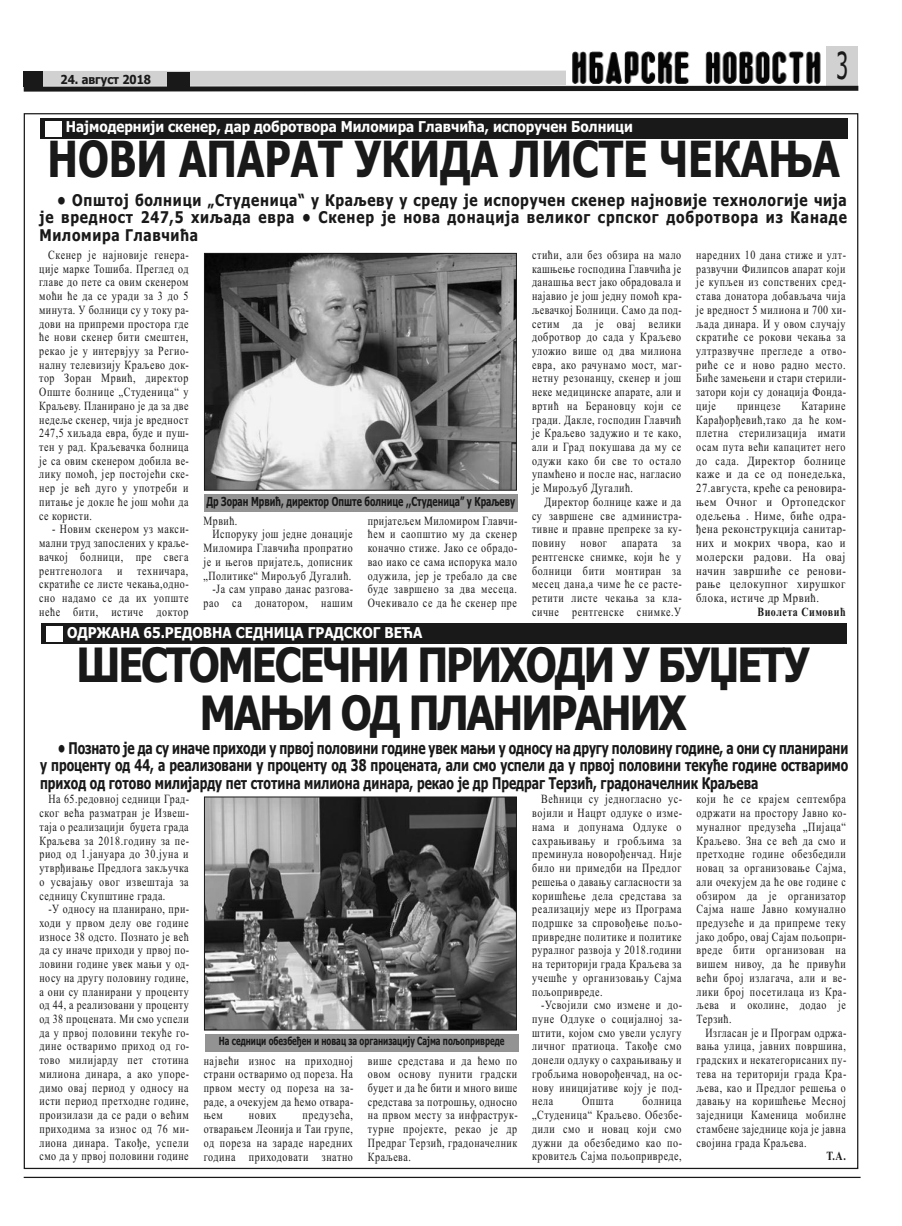
<style>
.page{position:relative;width:902px;height:1226px;background:#fff}
.page>*{position:absolute;margin:0;border:0;box-sizing:border-box;transform-origin:0 0}
.t1{font:700 49.88px "Tahoma";color:#191919;scale:.8 1}
.t2{font:700 47.38px/47.4px "Tahoma";letter-spacing:-.05em;color:#191919;text-align:center;scale:.85 1}
.t3{font:37.38px "Tahoma";color:#191919;scale:.57 1}
.t4{font:700 16.25px/17.5px "Tahoma";letter-spacing:.025em;color:#191919;text-align:justify;scale:.75 1}
.t5{font:700 16.25px/17.5px "Tahoma";letter-spacing:.025em;color:#191919;text-align:justify;scale:.85 1}
.t6{font:700 15px "Tahoma";color:#fff;scale:.9 1}
.t7{font:12.5px/13.8px "Times New Roman";letter-spacing:.055em;color:#191919;text-align:justify;scale:.8 1}
.t8{font:700 12.5px "Tahoma";color:#191919;scale:.7 1}
.t9{font:700 12.5px "Times New Roman";letter-spacing:.05em;color:#191919;scale:.8 1}
.t10{font:700 12.5px "Tahoma";color:#191919;scale:.9 1}
.t11{font:700 11.25px "Tahoma";color:#191919;scale:.7 1}
</style>
<div class="page">
<div style="left:826px;top:46px;width:32px;height:43px;background:#d1d1d1"></div>
<svg style="left:23px;top:70px;width:836px;height:22px;background:#9e9e9e"></svg>
<div style="left:566px;top:48px;width:260px;height:37px;background:#fff"></div>
<img style="left:572px;top:51px;width:249px;height:33px">
<div style="left:24px;top:72px;width:19px;height:15px;background:#191919"></div>
<div style="left:167px;top:73px;width:22px;height:15px;background:#191919"></div>
<hr style="left:24px;top:1177px;width:836px;height:1px;background:#191919">
<div style="left:40px;top:118px;width:807px;height:21px;background:#191919"></div>
<div style="left:46px;top:121px;width:16px;height:15px;background:#fff"></div>
<img style="left:206px;top:255px;width:309px;height:234px">
<div style="left:204px;top:253px;width:313px;height:238px;border:1px solid #191919"></div>
<div style="left:204px;top:494px;width:313px;height:18px;background:#939393"></div>
<div style="left:41px;top:624px;width:805px;height:20px;background:#191919"></div>
<div style="left:47px;top:626px;width:16px;height:16px;background:#fff"></div>
<img style="left:206px;top:799px;width:309px;height:229px">
<div style="left:204px;top:797px;width:313px;height:233px;border:1px solid #191919"></div>
<div style="left:205px;top:1034px;width:313px;height:18px;background:#939393"></div>
<p class="t10" style="left:61px;top:72px;width:102px">24. август 2018</p>
<p class="t6" style="left:66px;top:118px;width:631px">Најмодернији скенер, дар добротвора Миломира Главчића, испоручен Болници</p>
<h3 class="t3" style="left:836px;top:44px;width:22px">3</h3>
<h1 class="t1" style="left:48px;top:131px;width:992px">НОВИ АПАРАТ УКИДА ЛИСТЕ ЧЕКАЊА</h1>
<h3 class="t5" style="left:40px;top:191px;width:951px;text-indent:18px">• Општој болници „Студеница“ у Краљеву у среду је испоручен скенер најновије технологије чија је вредност 247,5 хиљада евра • Скенер је нова донација великог српског добротвора из Канаде Миломира Главчића</h3>
<p class="t7" style="left:39px;top:248px;width:189px;text-indent:9px">Скенер је најновије генера&shy;ције марке Тошиба. Преглед од главе до пете са овим скенером моћи ће да се уради за 3 до 5 минута. У болници су у току ра&shy;дови на припреми простора где ће нови скенер бити смештен, рекао је у интервјуу за Регио&shy;налну телевизију Краљево док&shy;тор Зоран Мрвић, директор Опште болнице „Студеница“ у Краљеву. Планирано је да за две недеље скенер, чија је вредност 247,5 хиљада евра, буде и пуш&shy;тен у рад. Краљевачка болница је са овим скенером добила ве&shy;лику помоћ, јер постојећи ске&shy;нер је већ дуго у употреби и питање је докле ће још моћи да се користи.</p>
<p class="t7" style="left:39px;top:522px;width:189px;text-indent:13px">- Новим скенером уз макси&shy;мални труд запослених у краље&shy;вачкој болници, пре свега рентгенолога и техничара, скратиће се листе чекања,одно&shy;сно надамо се да их уопште неће бити, истиче доктор</p>
<p class="t8" style="left:206px;top:495px;width:442px">Др Зоран Мрвић, директор Опште болнице ,,Студеница” у Краљеву</p>
<p class="t7" style="left:203px;top:513px;width:44px">Мрвић.</p>
<p class="t7" style="left:212px;top:527px;width:177px">Испоруку још једне донације</p>
<p class="t7" style="left:203px;top:541px;width:188px">Миломира Главчића пропратио</p>
<p class="t7" style="left:203px;top:555px;width:188px">је и његов пријатељ, дописник</p>
<p class="t7" style="left:203px;top:568px;width:186px">„Политике“ Мирољуб Дугалић.</p>
<p class="t7" style="left:212px;top:582px;width:177px">-Ја сам управо данас разгова-</p>
<p class="t7" style="left:203px;top:596px;width:188px">рао са донатором, нашим</p>
<p class="t7" style="left:368px;top:513px;width:189px">пријатељем Миломиром Главчи&shy;ћем и саопштио му да скенер коначно стиже. Јако се обрадо&shy;вао иако се сама испорука мало одужила, јер је требало да све буде завршено за два месеца.<br>Очекивало се да ће скенер пре</p>
<p class="t7" style="left:532px;top:248px;width:189px">стићи, али без обзира на мало кашњење господина Главчића је данашња вест јако обрадовала и најавио је још једну помоћ кра&shy;љевачкој Болници. Само да под&shy;сетим да је овај велики добротвор до сада у Краљево уложио више од два милиона евра, ако рачунамо мост, маг&shy;нетну резонанцу, скенер и још неке медицинске апарате, али и вртић на Берановцу који се гради. Дакле, господин Главчић је Краљево задужио и те како, али и Град покушава да му се одужи како би све то остало упамћено и после нас, нагласио је Мирољуб Дугалић.</p>
<p class="t7" style="left:532px;top:495px;width:189px;text-indent:13px">Директор болнице каже и да су завршене све администра&shy;тивне и правне препреке за ку&shy;повину новог апарата за рентгенске снимке, који ће у болници бити монтиран за месец дана,а чиме ће се расте&shy;ретити листе чекања за кла&shy;сичне рентгенске снимке.У</p>
<p class="t7" style="left:696px;top:248px;width:189px">наредних 10 дана стиже и улт&shy;развучни Филипсов апарат који је купљен из сопствених сред&shy;става донатора добављача чија је вредност 5 милиона и 700 хи&shy;љада динара. И у овом случају скратиће се рокови чекања за ултразвучне прегледе а отво&shy;риће се и ново радно место.<br>Биће замењени и стари стерили&shy;затори који су донација Фонда&shy;ције</p>
<p class="t7" style="left:696px;top:399px;width:189px;text-indent:105px">Катарине Карађорђевић,тако да ће ком&shy;плетна стерилизација имати осам пута већи капацитет него до сада. Директор болнице каже и да се од понедељка, 27.августа, креће са реновира&shy;њем Очног и Ортопедског одељења . Ниме, биће одра&shy;ђена реконструкција санитар&shy;них и мокрих чвора, као и молерски радови. На овај начин завршиће се ренови&shy;рање целокупног хирушког блока, истиче др Мрвић.</p>
<p class="t9" style="left:757px;top:604px;width:112px">Виолета Симовић</p>
<p class="t7" style="left:737px;top:399px;width:56px">принцезе</p>
<p class="t6" style="left:67px;top:624px;width:396px">ОДРЖАНА 65.РЕДОВНА СЕДНИЦА ГРАДСКОГ ВЕЋА</p>
<h2 class="t2" style="left:76px;top:642px;width:864px">ШЕСТОМЕСЕЧНИ ПРИХОДИ У БУЏЕТУ<br>МАЊИ ОД ПЛАНИРАНИХ</h2>
<p class="t4" style="left:40px;top:740px;width:1079px;text-indent:18px">• Познато је да су иначе приходи у првој половини године увек мањи у односу на другу половину године, а они су планирани у проценту од 44, а реализовани у проценту од 38 процената, али смо успели да у првој половини текуће године остваримо приход од готово милијарду пет стотина милиона динара, рекао је др Предраг Терзић, градоначелник Краљева</p>
<p class="t7" style="left:39px;top:792px;width:189px;text-indent:9px">На 65.редовној седници Град&shy;ског већа разматран је Извеш&shy;таја о реализацији буџета града Краљева за 2018.годину за пе&shy;риод од 1.јануара до 30.јуна и утврђивање Предлога закључка о усвајању овог извештаја за седницу Скупштине града.</p>
<p class="t7" style="left:39px;top:902px;width:189px;text-indent:9px">-У односу на планирано, при&shy;ходи у првом делу ове године износе 38 одсто. Познато је већ да су иначе приходи у првој по&shy;ловини године увек мањи у од&shy;носу на другу половину године, а они су планирани у проценту од 44, а реализовани у проценту од 38 процената. Ми смо успели да у првој половини текуће го&shy;дине остваримо приход од го&shy;тово милијарду пет стотина милиона динара, а ако упоре&shy;димо овај период у односу на исти период претходне године, произилази да се ради о већим приходима за износ од 76 ми&shy;лиона динара. Такође, успели смо да у првој половини године</p>
<p class="t11" style="left:219px;top:1035px;width:409px">На седници обезбеђен и новац за организацију Сајма пољопривреде</p>
<p class="t7" style="left:204px;top:1053px;width:189px">највећи износ на приходној страни остваримо од пореза. На првом месту од пореза на за&shy;раде, а очекујем да ћемо отвара&shy;њем</p>
<p class="t7" style="left:204px;top:1108px;width:188px;text-indent:99px">предузећа, отварањем Леонија и Таи групе, од пореза на зараде наредних година приходовати знатно</p>
<p class="t7" style="left:249px;top:1108px;width:36px">нових</p>
<p class="t7" style="left:368px;top:1053px;width:189px">више средстава и да ћемо по овом основу пунити градски буџет и да ће бити и много више средстава за потрошњу, односно на првом месту за инфраструк&shy;турне пројекте, рекао је др Предраг Терзић, градоначелник Краљева.</p>
<p class="t7" style="left:532px;top:792px;width:189px;text-indent:9px">Већници су једногласно ус&shy;војили и Нацрт одлуке о изме&shy;нама и допунама Одлуке о сахрањивању и гробљима за преминула новорођенчад. Није било ни примедби на Предлог решења о давању сагласности за коришћење дела средстава за реализацију мере из Програма подршке за спровођење пољо&shy;привредне политике и политике руралног развоја у 2018.години на територији града Краљева за учешће у организовању Сајма пољопривреде.</p>
<p class="t7" style="left:532px;top:998px;width:189px;text-indent:9px">-Усвојили смо измене и до&shy;пуне Одлуке о социјалној за&shy;штити, којом смо увели услугу личног пратиоца. Такође смо донели одлуку о сахрањивању и гробљима новорођенчад, на ос&shy;нову иницијативе коју је под&shy;нела</p>
<p class="t7" style="left:532px;top:1094px;width:189px;text-indent:110px">болница „Студеница“ Краљево. Обезбе&shy;дили смо и новац који смо дужни да обезбедимо као по&shy;кровитељ Сајма пољопривреде,</p>
<p class="t7" style="left:582px;top:1094px;width:41px">Општа</p>
<p class="t7" style="left:696px;top:792px;width:189px">који ће се крајем септембра одржати на простору Јавно ко&shy;муналног предузећа „Пијаца“ Краљево. Зна се већ да смо и претходне године обезбедили новац за организовање Сајма, али очекујем да ће ове године с обзиром да је организатор Сајма наше Јавно комунално предузеће и да припреме теку јако добро, овај Сајам пољопри&shy;вреде бити организован на вишем нивоу, да ће привући већи број излагача, али и ве&shy;лики број посетилаца из Кра&shy;љева и околине, додао је Терзић.</p>
<p class="t7" style="left:696px;top:1026px;width:189px;text-indent:9px">Изгласан је и Програм одржа&shy;вања улица, јавних површина, градских и некатегорисаних пу&shy;тева на територији града Кра&shy;љева, као и Предлог решења о давању на коришћење Месној заједници Каменица мобилне стамбене заједнице која је јавна својина града Краљева.</p>
<p class="t9" style="left:826px;top:1149px;width:26px">Т.А.</p>
</div>
